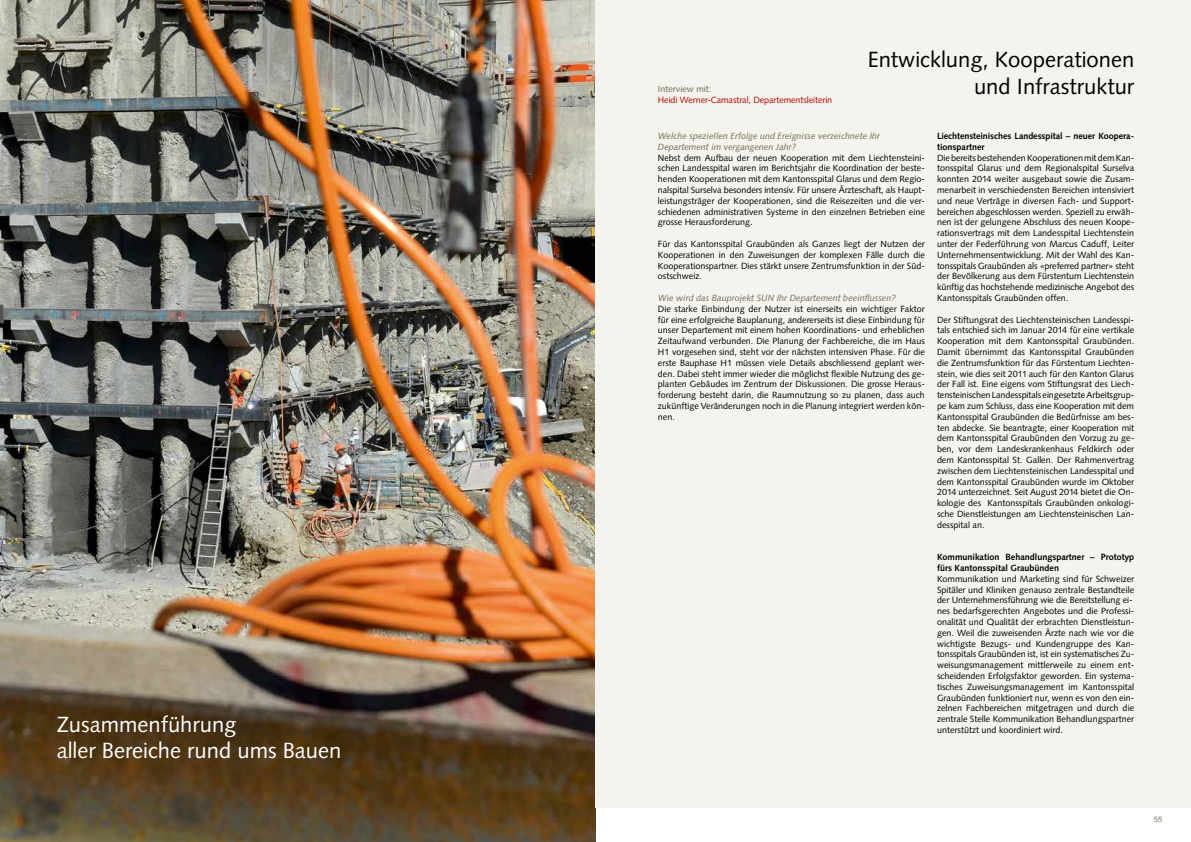
<style>
.page{position:relative;width:1191px;height:842px;background:#fff}
.page>*{position:absolute;margin:0;border:0;box-sizing:border-box;transform-origin:0 0}
.t1{font:22px/26.4px "Syntax";color:#000;text-align:right}
.t2{font:22px "Syntax";color:#fff}
.t3{font:9px/10.8px "Syntax";color:#000;text-align:justify}
.t4{font:italic 9px/10.8px "Syntax";color:#6d6b4d}
.t5{font:700 9px/10.8px "Syntax";color:#000}
.t6{font:9px "Syntax";letter-spacing:-.01em;color:#b30501}
.t7{font:9px "Syntax";color:#6d6b4d}
.t8{font:7.8px "Syntax";color:#6d6b4d}
</style>
<div class="page">
<img style="left:0;top:0;width:595px;height:842px">
<div style="left:595px;top:0;width:596px;height:808px;background:#f4f3ee"></div>
<h1 class="t1" style="left:867px;top:47px;width:268px">Entwicklung, Kooperationen und Infrastruktur</h1>
<p class="t4" style="left:658px;top:130px;width:224px">Welche speziellen Erfolge und Ereignisse verzeichnete Ihr<br>Departement im vergangenen Jahr?</p>
<p class="t3" style="left:658px;top:152px;width:269px">Nebst dem Aufbau der neuen Kooperation mit dem Liechtensteini&shy;schen Landesspital waren im Berichtsjahr die Koordination der beste&shy;henden Kooperationen mit dem Kantonsspital Glarus und dem Regio&shy;nalspital Surselva besonders intensiv. Für unsere Ärzteschaft, als Haupt&shy;leistungsträger der Kooperationen, sind die Reisezeiten und die ver&shy;schiedenen administrativen Systeme in den einzelnen Betrieben eine grosse Herausforderung.</p>
<p class="t3" style="left:658px;top:238px;width:269px">Für das Kantonsspital Graubünden als Ganzes liegt der Nutzen der Kooperationen in den Zuweisungen der komplexen Fälle durch die Kooperationspartner. Dies stärkt unsere Zentrumsfunktion in der Süd&shy;ostschweiz.</p>
<p class="t4" style="left:658px;top:292px;width:239px">Wie wird das Bauprojekt SUN Ihr Departement beeinflussen?</p>
<p class="t3" style="left:658px;top:303px;width:269px">Die starke Einbindung der Nutzer ist einerseits ein wichtiger Faktor für eine erfolgreiche Bauplanung, andererseits ist diese Einbindung für unser Departement mit einem hohen Koordinations- und erheblichen Zeitaufwand verbunden. Die Planung der Fachbereiche, die im Haus H1 vorgesehen sind, steht vor der nächsten intensiven Phase. Für die erste Bauphase H1 müssen viele Details abschliessend geplant wer&shy;den. Dabei steht immer wieder die möglichst flexible Nutzung des ge&shy;planten Gebäudes im Zentrum der Diskussionen. Die grosse Heraus&shy;forderung besteht darin, die Raumnutzung so zu planen, dass auch zukünftige Veränderungen noch in die Planung integriert werden kön&shy;nen.</p>
<p class="t7" style="left:658px;top:83px;width:55px">Interview mit:</p>
<p class="t6" style="left:658px;top:94px;width:176px">Heidi Werner-Camastral, Departementsleiterin</p>
<p class="t5" style="left:937px;top:130px;width:199px">Liechtensteinisches Landesspital – neuer Koopera&shy;tionspartner</p>
<p class="t3" style="left:937px;top:152px;width:199px">Die bereits bestehenden Kooperationen mit dem Kan&shy;tonsspital Glarus und dem Regionalspital Surselva konnten 2014 weiter ausgebaut sowie die Zusam&shy;menarbeit in verschiedensten Bereichen intensiviert und neue Verträge in diversen Fach- und Support&shy;bereichen abgeschlossen werden. Speziell zu erwäh&shy;nen ist der gelungene Abschluss des neuen Koope&shy;rationsvertrags mit dem Landesspital Liechtenstein unter der Federführung von Marcus Caduff, Leiter Unternehmensentwicklung. Mit der Wahl des Kan&shy;tonsspitals Graubünden als «preferred partner» steht der Bevölkerung aus dem Fürstentum Liechtenstein künftig das hochstehende medizinische Angebot des Kantonsspitals Graubünden offen.</p>
<p class="t3" style="left:937px;top:314px;width:199px">Der Stiftungsrat des Liechtensteinischen Landesspi&shy;tals entschied sich im Januar 2014 für eine vertikale Kooperation mit dem Kantonsspital Graubünden.<br>Damit übernimmt das Kantonsspital Graubünden die Zentrumsfunktion für das Fürstentum Liechten&shy;stein, wie dies seit 2011 auch für den Kanton Glarus der Fall ist. Eine eigens vom Stiftungsrat des Liech&shy;tensteinischen Landesspitals eingesetzte Arbeitsgrup&shy;pe kam zum Schluss, dass eine Kooperation mit dem Kantonsspital Graubünden die Bedürfnisse am bes&shy;ten abdecke. Sie beantragte, einer Kooperation mit dem Kantonsspital Graubünden den Vorzug zu ge&shy;ben, vor dem Landeskrankenhaus Feldkirch oder dem Kantonsspital St. Gallen. Der Rahmenvertrag zwischen dem Liechtensteinischen Landesspital und dem Kantonsspital Graubünden wurde im Oktober 2014 unterzeichnet. Seit August 2014 bietet die On&shy;kologie des Kantonsspitals Graubünden onkologi&shy;sche Dienstleistungen am Liechtensteinischen Lan&shy;desspital an.</p>
<p class="t5" style="left:937px;top:552px;width:199px">Kommunikation Behandlungspartner – Prototyp fürs Kantonsspital Graubünden</p>
<p class="t3" style="left:937px;top:573px;width:199px;text-align:left">Kommunikation und Marketing sind für Schweizer Spitäler und Kliniken genauso zentrale Bestandteile der Unternehmensführung wie die Bereitstellung ei&shy;nes bedarfsgerechten Angebotes und die Professi&shy;onalität und Qualität der erbrachten Dienstleistun&shy;gen. Weil die zuweisenden Ärzte nach wie vor die wichtigste Bezugs- und Kundengruppe des Kan&shy;tonsspitals Graubünden ist, ist ein systematisches Zu&shy;weisungsmanagement mittlerweile zu einem ent&shy;scheidenden Erfolgsfaktor geworden. Ein systema&shy;tisches Zuweisungsmanagement im Kantonsspital Graubünden funktioniert nur, wenn es von den ein&shy;zelnen Fachbereichen mitgetragen und durch die zentrale Stelle Kommunikation Behandlungspartner</p>
<h1 class="t2" style="left:57px;top:711px;width:181px">Zusammenführung</h1>
<p class="t3" style="left:937px;top:724px;width:127px">unterstützt und koordiniert wird.</p>
<h1 class="t2" style="left:57px;top:738px;width:286px">aller Bereiche rund ums Bauen</h1>
<p class="t8" style="left:1154px;top:815px;width:10px">55</p>
</div>
